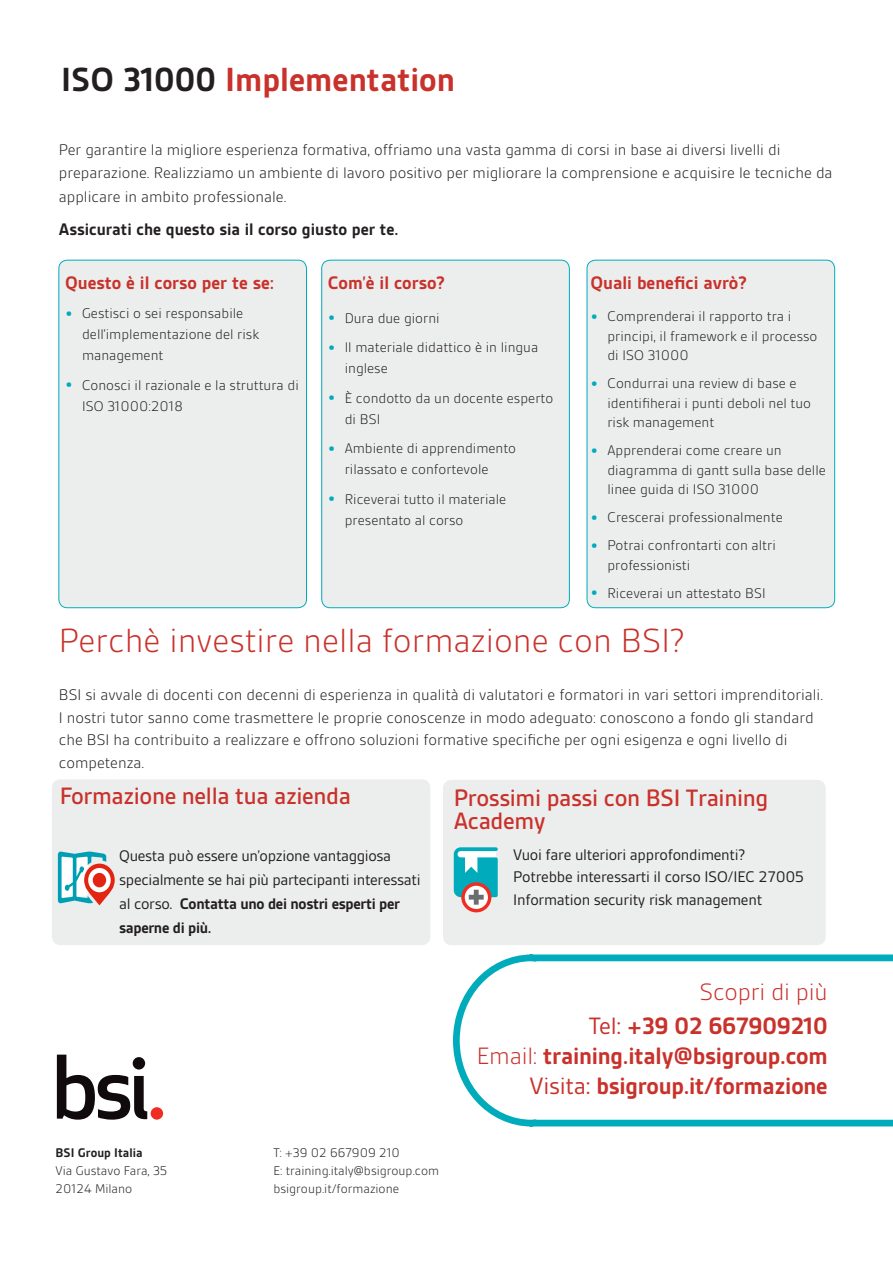
<style>
.page{position:relative;width:893px;height:1263px;background:#fff}
.page>*{position:absolute;margin:0;border:0;box-sizing:border-box;transform-origin:0 0}
.BSI_body_copy{font:300 36px "BSI Gesta";color:#c9312b}
.BSI_body_copy-2{font:700 36px "BSI Gesta";color:#c9312b}
.t1{font:700 25.5px/30px "BSI Gesta";letter-spacing:-.01em;color:#c9312b;text-align:right}
.BSI_body_copy-3{font:500 25.5px/22.5px "BSI Gesta";letter-spacing:-.015em;color:#c9312b}
.t2{font:300 25.5px "BSI Gesta";letter-spacing:-.01em;color:#c9312b}
.BSI_body_copy-4{font:700 19.5px "BSI Gesta";color:#c9312b}
.Bullet_list{font:700 19.5px "BSI Gesta";color:#c9312b}
.BSI_body_copy-5{font:700 18px "BSI Gesta";color:#231f20}
.BSI_body_copy-6{font:300 16.5px/22.5px "BSI Gesta";color:#231f20}
.BSI_body_copy-7{font:16.5px/24px "BSI Gesta";letter-spacing:-.015em;color:#231f20}
.t3{font:300 15px/21px "BSI Gesta";color:#231f20}
.t4{font:300 13.5px "BSI Gesta";color:#231f20}
.t5{font:700 13.5px "BSI Gesta";color:#231f20}
.s1{color:#231f20}
.s2{font-weight:700;font-size:19.5px;color:#00acbc}
.s3{font-weight:700}
.s4{font-weight:400}
.s5{font-weight:300}
</style>
<div class="page">
<div style="left:59px;top:260px;width:247px;height:348px;background:#eceeed;border-radius:9px"></div>
<div style="left:58px;top:260px;width:249px;height:348px;border:1px solid #00acbc;border-radius:9px"></div>
<div style="left:322px;top:260px;width:247px;height:348px;background:#eceeed;border-radius:9px"></div>
<div style="left:321px;top:260px;width:249px;height:348px;border:1px solid #00acbc;border-radius:9px"></div>
<div style="left:587px;top:260px;width:248px;height:348px;background:#eceeed;border-radius:9px"></div>
<div style="left:587px;top:260px;width:248px;height:348px;border:1px solid #00acbc;border-radius:9px"></div>
<svg style="left:57px;top:1054px;width:90px;height:66px"></svg>
<div style="left:151px;top:1107px;width:12px;height:13px;background:#ee2e22;border-radius:50%"></div>
<div style="left:52px;top:779px;width:378px;height:166px;background:#eceeed;border-radius:9px"></div>
<svg style="left:58px;top:851px;width:57px;height:54px"></svg>
<div style="left:443px;top:780px;width:383px;height:165px;background:#eceeed;border-radius:9px"></div>
<svg style="left:453px;top:954px;width:440px;height:173px"></svg>
<svg style="left:463px;top:884px;width:27px;height:27px"></svg>
<div style="left:461px;top:882px;width:30px;height:30px;border:3px solid #ee2e22;border-radius:50%"></div>
<svg style="left:454px;top:847px;width:44px;height:58px;background:#68b8c0"></svg>
<p class="BSI_body_copy-2" style="left:61px;top:61px;width:396px"><span class="s1">ISO 31000</span> Implementation</p>
<p class="BSI_body_copy-6" style="left:59px;top:138px;width:775px;line-height:23.7px">Per garantire la migliore esperienza formativa, offriamo una vasta gamma di corsi in base ai diversi livelli di preparazione. Realizziamo un ambiente di lavoro positivo per migliorare la comprensione e acquisire le tecniche da applicare in ambito professionale.</p>
<p class="BSI_body_copy-5" style="left:59px;top:219px;width:341px">Assicurati che questo sia il corso giusto per te.</p>
<p class="Bullet_list" style="left:65px;top:272px;width:211px">Questo è il corso per te se:</p>
<p class="t3" style="left:82px;top:303px;width:178px;text-indent:-17px"><span class="s2">•</span> Gestisci o sei responsabile dell’implementazione del risk management</p>
<p class="t3" style="left:82px;top:375px;width:218px;text-indent:-17px"><span class="s2">•</span> Conosci il razionale e la struttura di<br>ISO 31000:2018</p>
<p class="BSI_body_copy-4" style="left:328px;top:272px;width:119px">Com’è il corso?</p>
<p class="t3" style="left:328px;top:307px;width:113px"><span class="s2">•</span> Dura due giorni</p>
<p class="t3" style="left:345px;top:337px;width:195px;text-indent:-17px"><span class="s2">•</span> Il materiale didattico è in lingua inglese</p>
<p class="t3" style="left:345px;top:387px;width:210px;text-indent:-17px"><span class="s2">•</span> È condotto da un docente esperto di BSI</p>
<p class="t3" style="left:345px;top:438px;width:173px;text-indent:-17px"><span class="s2">•</span> Ambiente di apprendimento rilassato e confortevole</p>
<p class="t3" style="left:345px;top:488px;width:163px;text-indent:-17px"><span class="s2">•</span> Riceverai tutto il materiale presentato al corso</p>
<p class="BSI_body_copy-4" style="left:590px;top:272px;width:158px">Quali benefici avrò?</p>
<p class="t3" style="left:607px;top:307px;width:211px;line-height:19.5px;text-indent:-17px"><span class="s2">•</span> Comprenderai il rapporto tra i principi, il framework e il processo di ISO 31000</p>
<p class="t3" style="left:607px;top:374px;width:205px;line-height:19.5px;text-indent:-17px"><span class="s2">•</span> Condurrai una review di base e identifiherai i punti deboli nel tuo risk management</p>
<p class="t3" style="left:607px;top:441px;width:220px;line-height:19.5px;text-indent:-17px"><span class="s2">•</span> Apprenderai come creare un diagramma di gantt sulla base delle linee guida di ISO 31000</p>
<p class="t3" style="left:590px;top:507px;width:194px"><span class="s2">•</span> Crescerai professionalmente</p>
<p class="t3" style="left:607px;top:536px;width:170px;line-height:19.5px;text-indent:-17px"><span class="s2">•</span> Potrai confrontarti con altri professionisti</p>
<p class="t3" style="left:590px;top:582px;width:177px"><span class="s2">•</span> Riceverai un attestato BSI</p>
<p class="BSI_body_copy" style="left:59px;top:622px;width:627px">Perchè investire nella formazione con BSI?</p>
<p class="BSI_body_copy-6" style="left:59px;top:684px;width:766px">BSI si avvale di docenti con decenni di esperienza in qualità di valutatori e formatori in vari settori imprenditoriali.<br>I nostri tutor sanno come trasmettere le proprie conoscenze in modo adeguato: conoscono a fondo gli standard che BSI ha contribuito a realizzare e offrono soluzioni formative specifiche per ogni esigenza e ogni livello di competenza.</p>
<p class="BSI_body_copy-3" style="left:60px;top:785px;width:293px">Formazione nella tua azienda</p>
<p class="BSI_body_copy-7" style="left:119px;top:843px;width:303px">Questa può essere un’opzione vantaggiosa specialmente se hai più partecipanti interessati al corso. <span class="s3">Contatta uno dei nostri esperti per saperne di più.</span></p>
<p class="BSI_body_copy-3" style="left:454px;top:787px;width:316px">Prossimi passi con BSI Training<br>Academy</p>
<p class="BSI_body_copy-7" style="left:513px;top:843px;width:292px;line-height:22.5px">Vuoi fare ulteriori approfondimenti?<br>Potrebbe interessarti il corso ISO/IEC 27005<br>Information security risk management</p>
<p class="t2" style="left:699px;top:979px;width:130px">Scopri di più</p>
<p class="t1" style="left:477px;top:1011px;width:352px"><span class="s4">Tel:</span> +39 02 667909210<br><span class="s5">Email:</span> training.italy@bsigroup.com<br><span class="s4">Visita:</span> bsigroup.it/formazione</p>
<p class="t5" style="left:56px;top:1145px;width:89px">BSI Group Italia</p>
<p class="t4" style="left:56px;top:1163px;width:114px">Via Gustavo Fara, 35</p>
<p class="t4" style="left:56px;top:1181px;width:78px">20124 Milano</p>
<p class="t4" style="left:273px;top:1145px;width:128px">T: +39 02 667909 210</p>
<p class="t4" style="left:273px;top:1163px;width:167px">E: training.italy@bsigroup.com</p>
<p class="t4" style="left:273px;top:1181px;width:127px">bsigroup.it/formazione</p>
</div>
